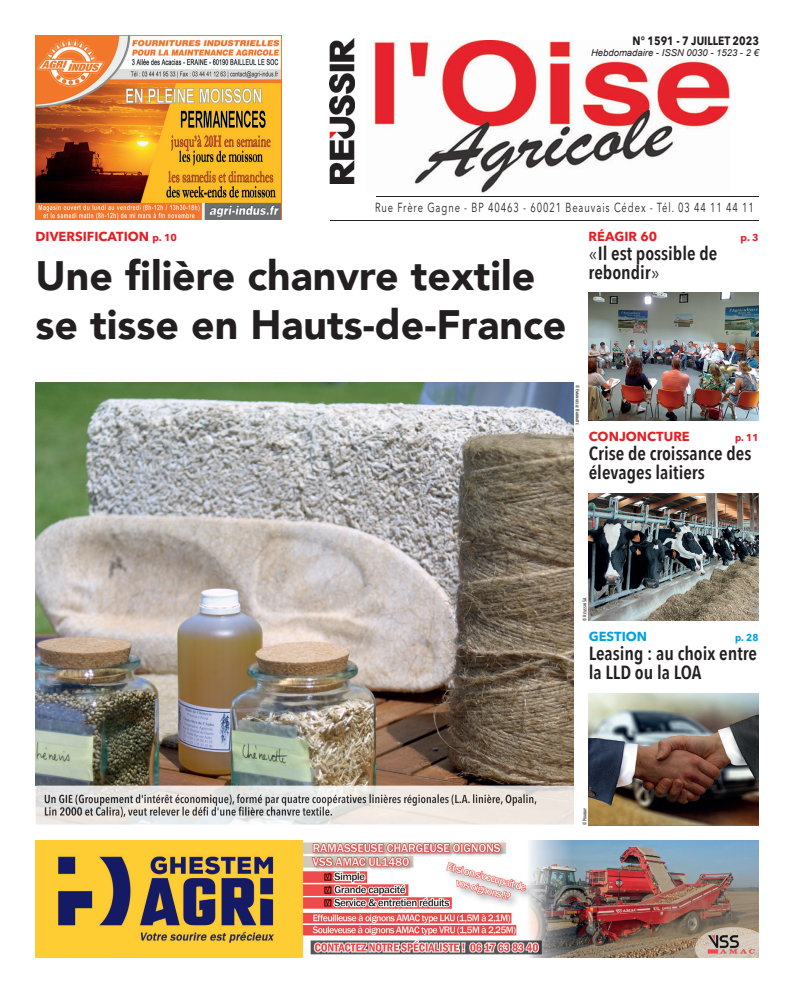
<style>
.page{position:relative;width:794px;height:993px;background:#fff}
.page>*{position:absolute;margin:0;border:0;box-sizing:border-box;transform-origin:0 0}
.t1{font:900 41px/49.2px "Avenir";color:#231f20}
.t2{font:600 19px/19px "Avenir Next Condensed";color:#231f20}
.t3{font:13px "Avenir Next LT Pro";letter-spacing:.1em;color:#231f20;scale:.72 1}
.t4{font:700 13px "Avenir Next LT Pro";color:#e41f25}
.t5{font:700 13px "Avenir Next LT Pro";color:#00a1e3}
.t6{font:700 12px "Avenir Next LT Pro";color:#231f20;scale:.85 1}
.t7{font:700 10px "Avenir Next LT Pro";color:#e41f25;scale:.95 1}
.t8{font:700 10px "Avenir Next LT Pro";color:#00a1e3;scale:.95 1}
.t9{font:700 10px "Avenir Next LT Pro";color:#e41f25}
.t10{font:italic 9.5px "Arial";color:#231f20}
.t11{font:500 5px "Avenir Next Condensed";color:#231f20}
.s1{font-size:10px}
.s2{font-family:"Avenir";font-weight:300}
</style>
<div class="page">
<img style="left:36px;top:35px;width:245px;height:185px">
<img style="left:373px;top:41px;width:356px;height:151px">
<img style="left:330px;top:39px;width:25px;height:144px">
<svg style="left:330px;top:132px;width:6px;height:7px"></svg>
<hr style="left:330px;top:220px;width:428px;height:1px;background:#231f20">
<hr style="left:376px;top:196px;width:382px;height:1px;background:#231f20">
<img style="left:35px;top:840px;width:723px;height:117px">
<img style="left:588px;top:292px;width:170px;height:128px">
<img style="left:589px;top:493px;width:169px;height:127px">
<img style="left:588px;top:693px;width:170px;height:132px">
<img style="left:36px;top:382px;width:538px;height:403px">
<svg style="left:35px;top:785px;width:539px;height:40px;background:#e8e3df"></svg>
<img style="left:45px;top:793px;width:491px;height:12px">
<img style="left:45px;top:806px;width:287px;height:11px">
<p class="t6" style="left:632px;top:33px;width:150px">N° 1591 - 7 JUILLET 2023</p>
<p class="t10" style="left:591px;top:46px;width:169px">Hebdomadaire - ISSN 0030 - 1523 - 2 €</p>
<p class="t3" style="left:375px;top:200px;width:528px">Rue Frère Gagne - BP 40463 - 60021 Beauvais Cédex - Tél. 03 44 11 44 11</p>
<p class="t4" style="left:36px;top:228px;width:143px">DIVERSIFICATION <span class="s1">p. 10</span></p>
<h1 class="t1" style="left:36px;top:250px;width:532px">Une filière chanvre textile se tisse en Hauts-de-France</h1>
<p class="t4" style="left:588px;top:228px;width:70px">RÉAGIR 60</p>
<p class="t9" style="left:740px;top:231px;width:20px">p. 3</p>
<p class="t2" style="left:588px;top:243px;width:130px"><span class="s2">«</span>Il est possible de rebondir<span class="s2">»</span></p>
<p class="t11" style="left:580px;top:385px;width:41px;rotate:90deg">© EMANUELLE BARRATTE</p>
<p class="t4" style="left:589px;top:428px;width:103px">CONJONCTURE</p>
<p class="t7" style="left:735px;top:431px;width:26px">p. 11</p>
<p class="t2" style="left:589px;top:443px;width:164px">Crise de croissance des élevages laitiers</p>
<p class="t11" style="left:581px;top:620px;width:25px;rotate:-90deg">© RÉUSSIR SA</p>
<p class="t5" style="left:589px;top:628px;width:60px">GESTION</p>
<p class="t8" style="left:735px;top:631px;width:26px">p. 28</p>
<p class="t2" style="left:589px;top:643px;width:170px">Leasing : au choix entre la LLD ou la LOA</p>
<p class="t11" style="left:581px;top:825px;width:19px;rotate:-90deg">© PIXABAY</p>
</div>
